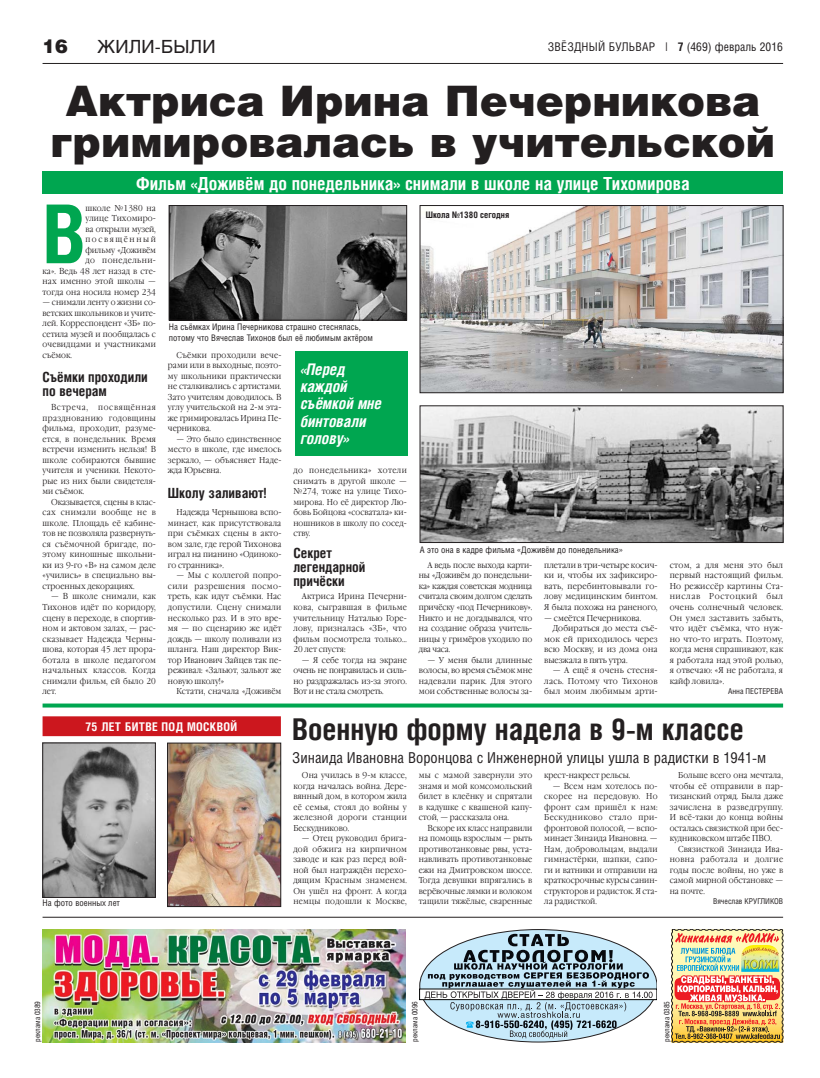
<style>
.page{position:relative;width:820px;height:1078px;background:#fff}
.page>*{position:absolute;margin:0;border:0;box-sizing:border-box;transform-origin:0 0}
.t1{font:700 81.2px "Helios Cond";color:#00a650}
.t2{font:900 42px/41px "Helios";color:#231f20;text-align:center}
.t3{font:700 30px "Helios Cond";color:#231f20}
.t4{font:900 19px "Helios";color:#231f20}
.t5{font:700 18px "Helios Cond";color:#fff}
.t6{font:18px "Helios";letter-spacing:.01em;color:#231f20}
.t7{font:italic 700 16px/17px "Helios Cond";color:#fff}
.t8{font:15px "Helios Cond";color:#231f20}
.t9{font:700 14px/14px "Helios Cond";color:#231f20}
.t10{font:12px "Helios Cond";letter-spacing:.01em;color:#231f20}
.t11{font:700 12px "Helios Cond";letter-spacing:.03em;color:#fff}
.t12{font:9px/10.8px "Helios Cond";color:#231f20}
.t13{font:700 9px "Helios Cond";color:#231f20}
.t14{font:300 8.5px/10.5px "Garamond C";letter-spacing:.01em;color:#231f20;text-align:justify;scale:.9 1}
.t15{font:300 8.5px/10.5px "Garamond C";letter-spacing:.01em;color:#231f20;text-align:justify;scale:.92 1}
.t16{font:300 8.5px/10.5px "Garamond C";letter-spacing:.01em;color:#231f20;text-align:justify;scale:.89 1}
.t17{font:8px "Helios Cond";color:#231f20}
.t18{font:7.5px "Helios Cond";letter-spacing:-.015em;color:#231f20}
.s1{font-weight:700}
</style>
<div class="page">
<hr style="left:43px;top:63px;width:739px;height:1px;background:#231f20">
<div style="left:43px;top:171px;width:740px;height:23px;background:#00a650"></div>
<img style="left:421px;top:207px;width:360px;height:184px">
<div style="left:419px;top:205px;width:364px;height:188px;border:1px solid #231f20"></div>
<img style="left:171px;top:207px;width:233px;height:111px">
<div style="left:169px;top:205px;width:237px;height:115px;border:1px solid #231f20"></div>
<div style="left:43px;top:716px;width:238px;height:20px;background:#cc171e"></div>
<div style="left:295px;top:350px;width:112px;height:105px;background:#00a650"></div>
<img style="left:169px;top:744px;width:110px;height:160px">
<div style="left:167px;top:742px;width:114px;height:164px;border:1px solid #231f20"></div>
<img style="left:45px;top:744px;width:108px;height:151px">
<svg style="left:43px;top:703px;width:739px;height:4px;background:#22b167"></svg>
<img style="left:421px;top:407px;width:360px;height:133px">
<svg style="left:419px;top:929px;width:237px;height:113px"></svg>
<img style="left:43px;top:929px;width:362px;height:113px">
<img style="left:671px;top:929px;width:112px;height:113px">
<hr style="left:43px;top:916px;width:739px;height:1px;background:#231f20">
<h3 class="t4" style="left:43px;top:39px;width:27px">16</h3>
<h3 class="t10" style="left:547px;top:42px;width:236px">ЗВЁЗДНЫЙ БУЛЬВАР | <span class="s1">7</span> (469) февраль 2016</h3>
<h3 class="t6" style="left:97px;top:40px;width:120px">ЖИЛИ-БЫЛИ</h3>
<h2 class="t2" style="left:51px;top:84px;width:725px">Актриса Ирина Печерникова гримировалась в учительской</h2>
<h3 class="t5" style="left:136px;top:173px;width:554px">Фильм «Доживём до понедельника» снимали в школе на улице Тихомирова</h3>
<h1 class="t1" style="left:43px;top:188px;width:44px">В</h1>
<p class="t14" style="left:43px;top:203px;width:127px;text-align:right">школе №1380 на<br>улице Тихомиро-<br>ва открыли музей, посвящённый<br>фильму «Доживём<br>до понедельни-<br>ка». Ведь 48 лет назад в сте&shy;нах именно этой школы — тогда она носила номер 234</p>
<p class="t14" style="left:43px;top:298px;width:127px">— снимали ленту о жизни со&shy;ветских школьников и учите&shy;лей. Корреспондент «ЗБ» по&shy;сетила музей и пообщалась с очевидцами и участниками съёмок.</p>
<h3 class="t9" style="left:43px;top:370px;width:107px">Съёмки проходили по вечерам</h3>
<p class="t16" style="left:43px;top:403px;width:129px;text-indent:9px">Встреча, посвящённая празднованию годовщины фильма, проходит, разуме&shy;ется, в понедельник. Время встречи изменить нельзя! В школе собираются бывшие учителя и ученики. Некото&shy;рые из них были свидетеля&shy;ми съёмок.</p>
<p class="t14" style="left:43px;top:497px;width:127px;text-indent:9px">Оказывается, сцены в клас&shy;сах снимали вообще не в школе. Площадь её кабине&shy;тов не позволяла развернуть&shy;ся съёмочной бригаде, по&shy;этому киношные школьни&shy;ки из 9-го «В» на самом деле «учились» в специально вы&shy;строенных декорациях.</p>
<p class="t14" style="left:43px;top:592px;width:127px;text-indent:9px">— В школе снимали, как Тихонов идёт по коридору, сцену в переходе, в спортив&shy;ном и актовом залах, — рас&shy;сказывает Надежда Черны&shy;шова, которая 45 лет прора&shy;ботала в школе педагогом начальных классов. Когда снимали фильм, ей было 20 лет.</p>
<p class="t12" style="left:169px;top:322px;width:205px">На съёмках Ирина Печерникова страшно стеснялась, потому что Вячеслав Тихонов был её любимым актёром</p>
<p class="t14" style="left:168px;top:350px;width:127px;text-indent:9px">Съёмки проходили вече&shy;рами или в выходные, поэто&shy;му школьники практически не сталкивались с артистами.<br>Зато учителям доводилось. В углу учительской на 2-м эта&shy;же гримировалась Ирина Пе&shy;черникова.</p>
<p class="t14" style="left:168px;top:434px;width:127px;text-indent:9px">— Это было единственное место в школе, где имелось зеркало, — объясняет Наде&shy;жда Юрьевна.</p>
<h3 class="t9" style="left:168px;top:486px;width:100px">Школу заливают!</h3>
<p class="t14" style="left:168px;top:508px;width:127px;text-indent:9px">Надежда Чернышова вспо&shy;минает, как присутствовала при съёмках сцены в акто&shy;вом зале, где герой Тихонова играл на пианино «Одиноко&shy;го странника».</p>
<p class="t14" style="left:168px;top:571px;width:127px;text-indent:9px">— Мы с коллегой попро&shy;сили разрешения посмо&shy;треть, как идут съёмки. Нас допустили. Сцену снимали несколько раз. И в это вре&shy;мя — по сценарию же идёт дождь — школу поливали из шланга. Наш директор Вик&shy;тор Иванович Зайцев так пе&shy;реживал: «Зальют, зальют же новую школу!»</p>
<p class="t14" style="left:176px;top:686px;width:118px">Кстати, сначала «Доживём</p>
<h3 class="t7" style="left:300px;top:361px;width:83px">«Перед каждой съёмкой мне бинтовали голову»</h3>
<p class="t14" style="left:293px;top:466px;width:127px">до понедельника» хотели снимать в другой школе — №274, тоже на улице Тихо&shy;мирова. Но её директор Лю&shy;бовь Бойцова «сосватала» ки&shy;ношников в школу по сосед&shy;ству.</p>
<h3 class="t9" style="left:293px;top:546px;width:73px">Секрет легендарной причёски</h3>
<p class="t14" style="left:293px;top:592px;width:127px;text-indent:9px">Актриса Ирина Печерни&shy;кова, сыгравшая в фильме учительницу Наталью Горе&shy;лову, призналась «ЗБ», что фильм посмотрела только… 20 лет спустя:</p>
<p class="t14" style="left:293px;top:655px;width:127px;text-indent:9px">— Я себе тогда на экране очень не понравилась и силь&shy;но раздражалась из-за этого.<br>Вот и не стала смотреть.</p>
<p class="t13" style="left:425px;top:209px;width:85px">Школа №1380 сегодня</p>
<p class="t12" style="left:419px;top:544px;width:205px">А это она в кадре фильма «Доживём до понедельника»</p>
<p class="t14" style="left:418px;top:560px;width:127px;text-indent:9px">А ведь после выхода карти&shy;ны «Доживём до понедельни&shy;ка» каждая советская модница считала своим долгом сделать причёску «под Печерникову».<br>Никто и не догадывался, что на создание образа учитель&shy;ницы у гримёров уходило по два часа.</p>
<p class="t15" style="left:418px;top:655px;width:125px;text-indent:9px">— У меня были длинные волосы, во время съёмок мне надевали парик. Для этого мои собственные волосы за-</p>
<p class="t15" style="left:544px;top:560px;width:125px">плетали в три-четыре косич&shy;ки и, чтобы их зафиксиро&shy;вать, перебинтовывали го&shy;лову медицинским бинтом.<br>Я была похожа на раненого,</p>
<p class="t15" style="left:544px;top:613px;width:107px">— смеётся Печерникова.</p>
<p class="t15" style="left:552px;top:623px;width:115px">Добираться до места съё-</p>
<p class="t15" style="left:544px;top:634px;width:125px">мок ей приходилось через</p>
<p class="t15" style="left:544px;top:644px;width:125px">всю Москву, и из дома она</p>
<p class="t15" style="left:544px;top:655px;width:92px">выезжала в пять утра.</p>
<p class="t15" style="left:544px;top:665px;width:125px;text-indent:9px">— А ещё я очень стесня&shy;лась. Потому что Тихонов был моим любимым арти-</p>
<p class="t15" style="left:669px;top:560px;width:125px">стом, а для меня это был первый настоящий фильм.<br>Но режиссёр картины Ста&shy;нислав Ростоцкий был очень солнечный человек.<br>Он умел заставить забыть, что идёт съёмка, что нуж&shy;но что-то играть. Поэтому, когда меня спрашивают, как я работала над этой ролью, я отвечаю: «Я не работала, я кайф ловила».</p>
<p class="t17" style="left:727px;top:688px;width:57px">Анна ПЕСТЕРЕВА</p>
<h3 class="t11" style="left:85px;top:719px;width:153px">75 ЛЕТ БИТВЕ ПОД МОСКВОЙ</h3>
<p class="t12" style="left:43px;top:898px;width:79px">На фото военных лет</p>
<h3 class="t3" style="left:292px;top:711px;width:452px">Военную форму надела в 9-м классе</h3>
<p class="t14" style="left:293px;top:770px;width:127px;text-indent:9px">Она училась в 9-м классе, когда началась война. Дере&shy;вянный дом, в котором жила её семья, стоял до войны у железной дороги станции Бескудниково.</p>
<p class="t14" style="left:293px;top:833px;width:127px;text-indent:9px">— Отец руководил брига&shy;дой обжига на кирпичном заводе и как раз перед вой&shy;ной был награждён перехо&shy;дящим Красным знаменем.<br>Он ушёл на фронт. А когда немцы подошли к Москве,</p>
<h3 class="t8" style="left:292px;top:751px;width:475px">Зинаида Ивановна Воронцова с Инженерной улицы ушла в радистки в 1941-м</h3>
<p class="t14" style="left:418px;top:770px;width:127px">мы с мамой завернули это знамя и мой комсомольский билет в клеёнку и спрятали в кадушке с квашеной капу&shy;стой, — рассказала она.</p>
<p class="t14" style="left:418px;top:823px;width:127px;text-indent:9px">Вскоре их класс направили на помощь взрослым — рыть противотанковые рвы, уста&shy;навливать противотанковые ежи на Дмитровском шоссе.<br>Тогда девушки впрягались в верёвочные лямки и волоком тащили тяжёлые, сваренные</p>
<p class="t14" style="left:544px;top:770px;width:97px">крест-накрест рельсы.</p>
<p class="t14" style="left:544px;top:781px;width:127px;text-indent:9px">— Всем нам хотелось по&shy;скорее на передовую. Но фронт сам пришёл к нам:<br>Бескудниково стало при&shy;фронтовой полосой, — вспо&shy;минает Зинаида Ивановна. — Нам, добровольцам, выдали гимнастёрки, шапки, сапо&shy;ги и ватники и отправили на краткосрочные курсы санин&shy;структоров и радисток. Я ста&shy;ла радисткой.</p>
<p class="t14" style="left:669px;top:770px;width:127px;text-indent:9px">Больше всего она мечтала, чтобы её отправили в пар&shy;тизанский отряд. Была даже зачислена в разведгруппу.<br>И всё-таки до конца войны осталась связисткой при бес&shy;кудниковском штабе ПВО.</p>
<p class="t14" style="left:669px;top:844px;width:127px;text-indent:9px">Связисткой Зинаида Ива&shy;новна работала и долгие годы после войны, но уже в самой мирной обстановке — на почте.</p>
<p class="t17" style="left:712px;top:898px;width:71px">Вячеслав КРУГЛИКОВ</p>
<p class="t18" style="left:35px;top:1041px;width:42px;rotate:-90deg">реклама 0389</p>
<p class="t18" style="left:412px;top:1041px;width:42px;rotate:-90deg">реклама 0096</p>
<p class="t18" style="left:664px;top:1041px;width:42px;rotate:-90deg">реклама 0385</p>
</div>
